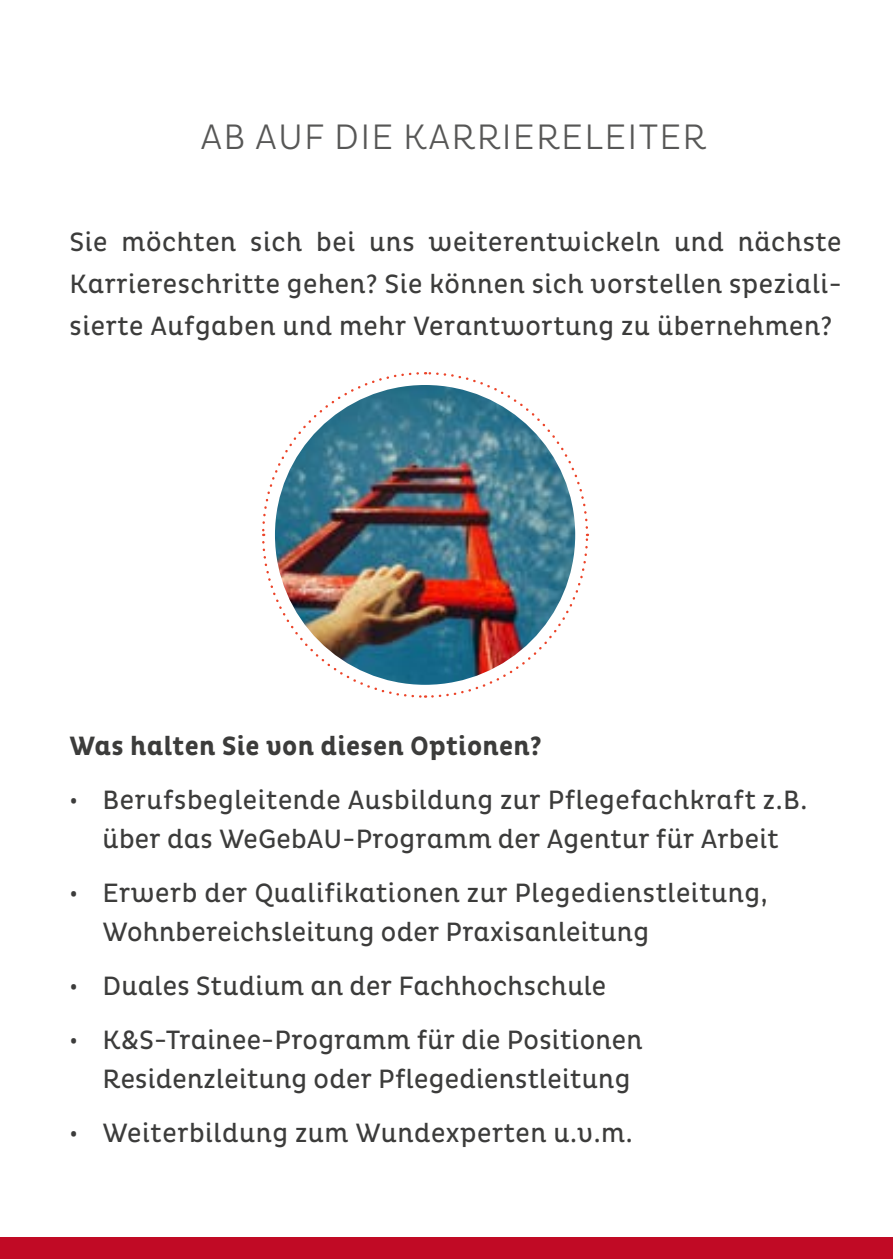
<style>
.page{position:relative;width:893px;height:1259px;background:#fff}
.page>*{position:absolute;margin:0;border:0;box-sizing:border-box;transform-origin:0 0}
.t1{font:300 36px "Pluto Cond";letter-spacing:.035em;color:#575756}
.t2{font:27px/39px "Pluto Cond";letter-spacing:.01em;color:#3c3c3b}
.t3{font:700 27px "Pluto Cond";letter-spacing:.01em;color:#3c3c3b}
</style>
<div class="page">
<div style="left:0;top:1237px;width:893px;height:22px;background:#c10a25"></div>
<svg style="left:262px;top:372px;width:327px;height:326px"></svg>
<img style="left:275px;top:385px;width:300px;height:300px;border-radius:150px">
<h1 class="t1" style="left:200px;top:116px;width:508px">AB AUF DIE KARRIERELEITER</h1>
<p class="t2" style="left:70px;top:221px;width:774px;line-height:42px;text-align:justify">Sie möchten sich bei uns weiterentwickeln und nächste Karriereschritte gehen? Sie können sich vorstellen speziali&shy;sierte Aufgaben und mehr Verantwortung zu übernehmen?</p>
<p class="t3" style="left:70px;top:730px;width:474px">Was halten Sie von diesen Optionen?</p>
<p class="t2" style="left:70px;top:780px;width:739px;text-align:center">• Berufsbegleitende Ausbildung zur Pflegefachkraft z.B. über das WeGebAU-Programm der Agentur für Arbeit</p>
<p class="t2" style="left:103px;top:873px;width:667px;text-indent:-33px">• Erwerb der Qualifikationen zur Plegedienstleitung,<br>Wohnbereichsleitung oder Praxisanleitung</p>
<p class="t2" style="left:70px;top:966px;width:538px">• Duales Studium an der Fachhochschule</p>
<p class="t2" style="left:103px;top:1020px;width:542px;text-indent:-33px">• K&amp;S-Trainee-Programm für die Positionen<br>Residenzleitung oder Pflegedienstleitung</p>
<p class="t2" style="left:70px;top:1113px;width:565px">• Weiterbildung zum Wundexperten u.v.m.</p>
</div>
